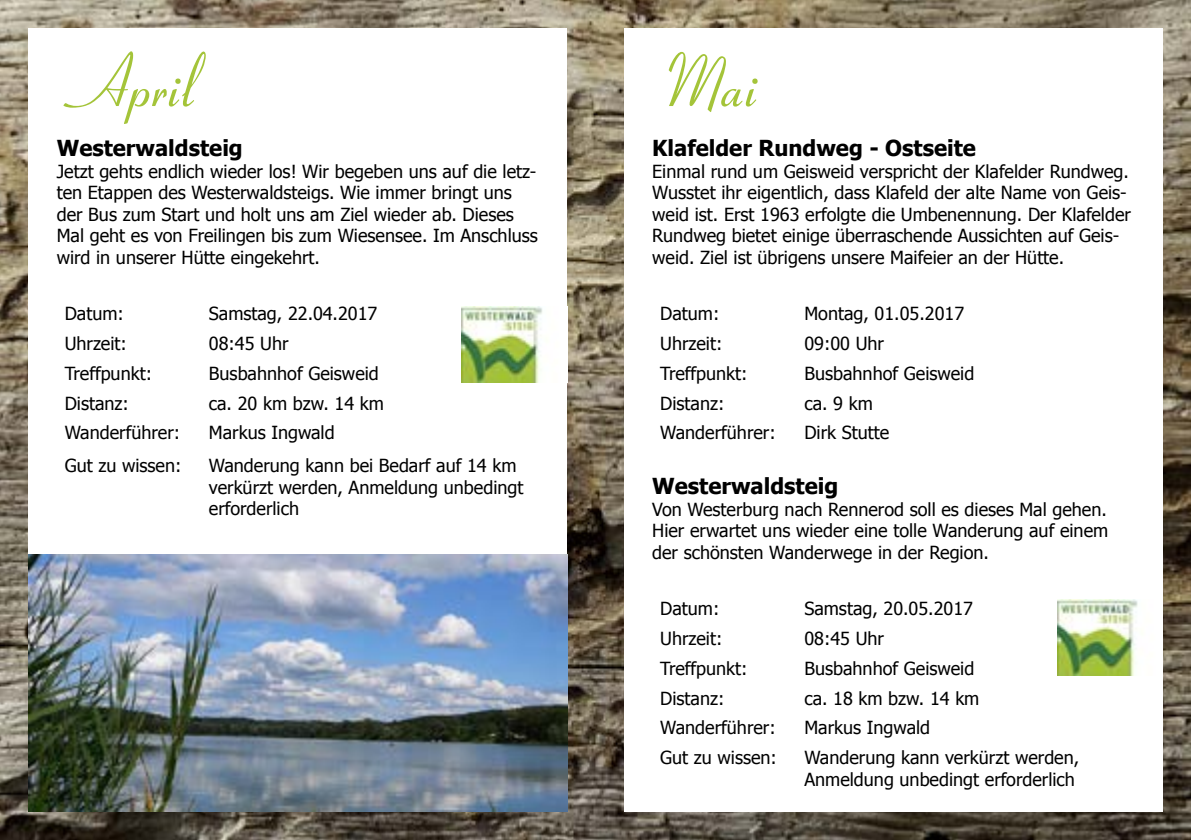
<style>
.page{position:relative;width:1191px;height:840px;background:#fff}
.page>*{position:absolute;margin:0;border:0;box-sizing:border-box;transform-origin:0 0}
.t1{font:72px "Coronet";color:#a4c439}
.t2{font:700 22px "Tahoma";color:#000}
.t3{font:18px/21.6px "Tahoma";color:#000}
</style>
<div class="page">
<img style="left:0;top:0;width:1191px;height:839px">
<div style="left:28px;top:28px;width:539px;height:783px;background:#fff"></div>
<div style="left:624px;top:28px;width:538px;height:783px;background:#fff"></div>
<img style="left:28px;top:554px;width:539px;height:257px">
<img style="left:1057px;top:599px;width:81px;height:76px">
<img style="left:461px;top:306px;width:82px;height:76px">
<h1 class="t1" style="left:57px;top:38px;width:132px">April</h1>
<p class="t2" style="left:57px;top:132px;width:188px">Westerwaldsteig</p>
<p class="t3" style="left:57px;top:161px;width:483px">Jetzt gehts endlich wieder los! Wir begeben uns auf die letz&shy;ten Etappen des Westerwaldsteigs. Wie immer bringt uns der Bus zum Start und holt uns am Ziel wieder ab. Dieses Mal geht es von Freilingen bis zum Wiesensee. Im Anschluss wird in unserer Hütte eingekehrt.</p>
<p class="t3" style="left:65px;top:304px;width:61px">Datum:</p>
<p class="t3" style="left:209px;top:304px;width:170px">Samstag, 22.04.2017</p>
<p class="t3" style="left:65px;top:333px;width:64px">Uhrzeit:</p>
<p class="t3" style="left:209px;top:333px;width:81px">08:45 Uhr</p>
<p class="t3" style="left:65px;top:363px;width:89px">Treffpunkt:</p>
<p class="t3" style="left:209px;top:363px;width:171px">Busbahnhof Geisweid</p>
<p class="t3" style="left:65px;top:393px;width:66px">Distanz:</p>
<p class="t3" style="left:209px;top:393px;width:176px">ca. 20 km bzw. 14 km</p>
<p class="t3" style="left:65px;top:423px;width:117px">Wanderführer:</p>
<p class="t3" style="left:209px;top:423px;width:127px">Markus Ingwald</p>
<p class="t3" style="left:65px;top:455px;width:118px">Gut zu wissen:</p>
<p class="t3" style="left:209px;top:455px;width:316px">Wanderung kann bei Bedarf auf 14 km verkürzt werden, Anmeldung unbedingt erforderlich</p>
<h1 class="t1" style="left:652px;top:38px;width:98px">Mai</h1>
<p class="t2" style="left:652px;top:132px;width:325px">Klafelder Rundweg - Ostseite</p>
<p class="t3" style="left:652px;top:161px;width:480px">Einmal rund um Geisweid verspricht der Klafelder Rundweg.<br>Wusstet ihr eigentlich, dass Klafeld der alte Name von Geis&shy;weid ist. Erst 1963 erfolgte die Umbenennung. Der Klafelder Rundweg bietet einige überraschende Aussichten auf Geis&shy;weid. Ziel ist übrigens unsere Maifeier an der Hütte.</p>
<p class="t3" style="left:660px;top:304px;width:61px">Datum:</p>
<p class="t3" style="left:804px;top:304px;width:161px">Montag, 01.05.2017</p>
<p class="t3" style="left:660px;top:333px;width:64px">Uhrzeit:</p>
<p class="t3" style="left:804px;top:333px;width:81px">09:00 Uhr</p>
<p class="t3" style="left:660px;top:363px;width:89px">Treffpunkt:</p>
<p class="t3" style="left:804px;top:363px;width:171px">Busbahnhof Geisweid</p>
<p class="t3" style="left:660px;top:393px;width:66px">Distanz:</p>
<p class="t3" style="left:804px;top:393px;width:70px">ca. 9 km</p>
<p class="t3" style="left:660px;top:423px;width:117px">Wanderführer:</p>
<p class="t3" style="left:804px;top:423px;width:86px">Dirk Stutte</p>
<p class="t2" style="left:652px;top:470px;width:188px">Westerwaldsteig</p>
<p class="t3" style="left:652px;top:499px;width:457px;text-align:justify">Von Westerburg nach Rennerod soll es dieses Mal gehen.<br>Hier erwartet uns wieder eine tolle Wanderung auf einem der schönsten Wanderwege in der Region.</p>
<p class="t3" style="left:660px;top:598px;width:61px">Datum:</p>
<p class="t3" style="left:804px;top:598px;width:170px">Samstag, 20.05.2017</p>
<p class="t3" style="left:660px;top:628px;width:64px">Uhrzeit:</p>
<p class="t3" style="left:804px;top:628px;width:81px">08:45 Uhr</p>
<p class="t3" style="left:660px;top:658px;width:89px">Treffpunkt:</p>
<p class="t3" style="left:804px;top:658px;width:171px">Busbahnhof Geisweid</p>
<p class="t3" style="left:660px;top:688px;width:66px">Distanz:</p>
<p class="t3" style="left:804px;top:688px;width:176px">ca. 18 km bzw. 14 km</p>
<p class="t3" style="left:660px;top:717px;width:117px">Wanderführer:</p>
<p class="t3" style="left:804px;top:717px;width:127px">Markus Ingwald</p>
<p class="t3" style="left:660px;top:747px;width:118px">Gut zu wissen:</p>
<p class="t3" style="left:804px;top:747px;width:276px">Wanderung kann verkürzt werden,<br>Anmeldung unbedingt erforderlich</p>
</div>
